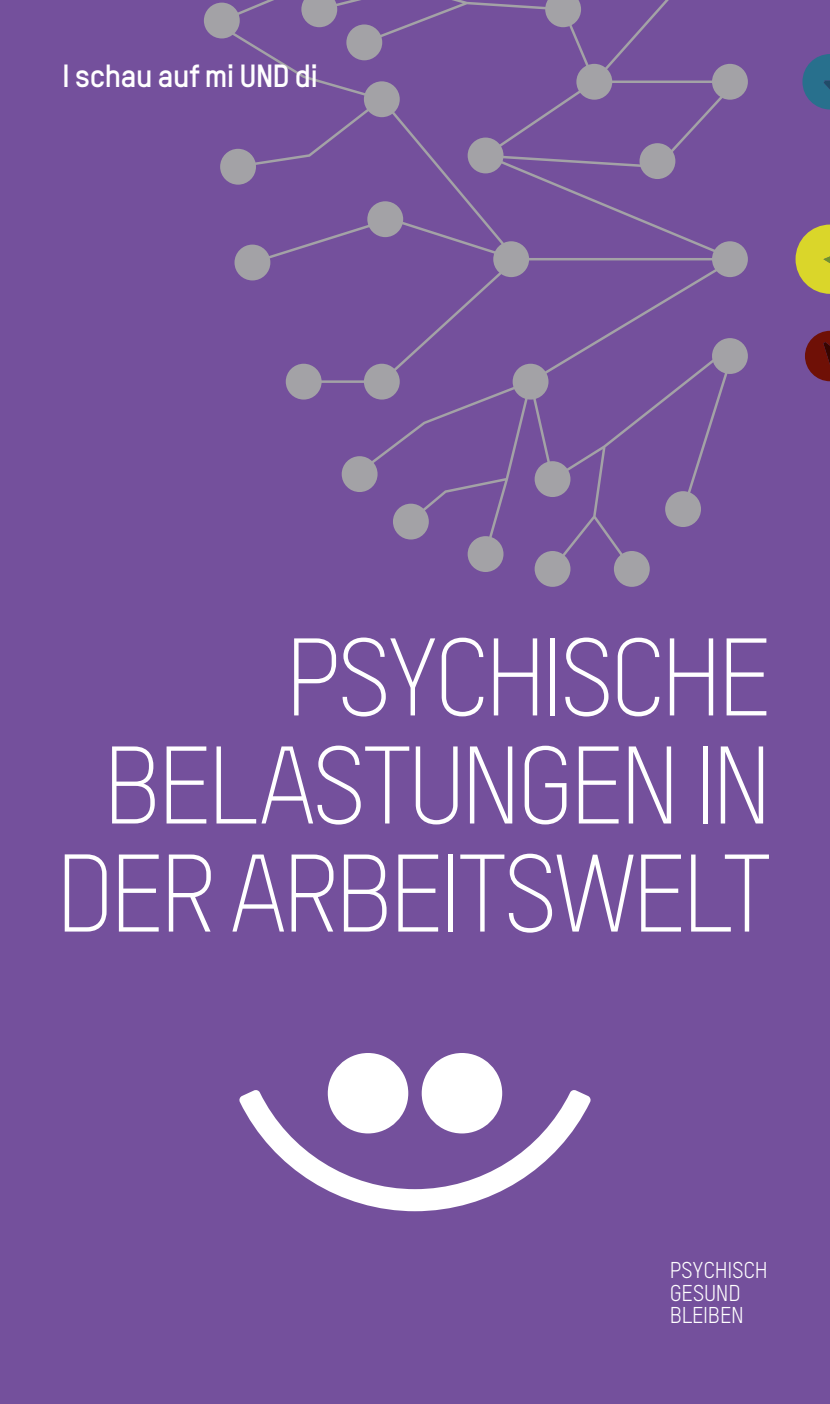
<style>
.page{position:relative;width:830px;height:1404px;background:#fff}
.page>*{position:absolute;margin:0;border:0;box-sizing:border-box;transform-origin:0 0}
.t1{font:300 108px/108px "TSTAR";letter-spacing:-.05em;color:#fff;text-align:right}
.t2{font:700 31.5px "TSTAR";letter-spacing:-.035em;color:#fff}
.t3{font:22.5px/22.5px "TSTAR";letter-spacing:-.015em;color:#fff}
</style>
<div class="page">
<div style="left:0;top:0;width:829px;height:1403px;background:#74509c"></div>
<svg style="left:802px;top:54px;width:27px;height:55px"></svg>
<svg style="left:795px;top:224px;width:34px;height:70px"></svg>
<svg style="left:805px;top:331px;width:24px;height:50px"></svg>
<svg style="left:221px;top:0;width:517px;height:569px"></svg>
<div style="left:711px;top:64px;width:36px;height:36px;background:#a3a2a6;border-radius:50%"></div>
<div style="left:576px;top:64px;width:36px;height:36px;background:#a3a2a6;border-radius:50%"></div>
<div style="left:639px;top:143px;width:36px;height:36px;background:#a3a2a6;border-radius:50%"></div>
<svg style="left:545px;top:0;width:35px;height:27px"></svg>
<div style="left:346px;top:24px;width:36px;height:36px;background:#a3a2a6;border-radius:50%"></div>
<svg style="left:301px;top:0;width:36px;height:27px"></svg>
<div style="left:467px;top:137px;width:36px;height:36px;background:#a3a2a6;border-radius:50%"></div>
<div style="left:711px;top:241px;width:36px;height:36px;background:#a3a2a6;border-radius:50%"></div>
<div style="left:493px;top:241px;width:36px;height:36px;background:#a3a2a6;border-radius:50%"></div>
<div style="left:364px;top:81px;width:35px;height:36px;background:#a3a2a6;border-radius:50%"></div>
<div style="left:367px;top:201px;width:36px;height:36px;background:#a3a2a6;border-radius:50%"></div>
<div style="left:234px;top:244px;width:36px;height:36px;background:#a3a2a6;border-radius:50%"></div>
<div style="left:220px;top:149px;width:36px;height:36px;background:#a3a2a6;border-radius:50%"></div>
<div style="left:204px;top:3px;width:36px;height:35px;background:#a3a2a6;border-radius:50%"></div>
<div style="left:285px;top:364px;width:36px;height:35px;background:#a3a2a6;border-radius:50%"></div>
<div style="left:341px;top:456px;width:36px;height:36px;background:#a3a2a6;border-radius:50%"></div>
<div style="left:393px;top:503px;width:35px;height:36px;background:#a3a2a6;border-radius:50%"></div>
<div style="left:467px;top:536px;width:36px;height:36px;background:#a3a2a6;border-radius:50%"></div>
<div style="left:512px;top:364px;width:36px;height:35px;background:#a3a2a6;border-radius:50%"></div>
<div style="left:534px;top:461px;width:36px;height:36px;background:#a3a2a6;border-radius:50%"></div>
<div style="left:613px;top:551px;width:36px;height:36px;background:#a3a2a6;border-radius:50%"></div>
<div style="left:534px;top:551px;width:36px;height:36px;background:#a3a2a6;border-radius:50%"></div>
<div style="left:664px;top:491px;width:36px;height:36px;background:#a3a2a6;border-radius:50%"></div>
<div style="left:711px;top:338px;width:36px;height:36px;background:#a3a2a6;border-radius:50%"></div>
<div style="left:364px;top:364px;width:35px;height:35px;background:#a3a2a6;border-radius:50%"></div>
<div style="left:327px;top:1052px;width:81px;height:81px;background:#fff;border-radius:50%"></div>
<div style="left:421px;top:1052px;width:81px;height:81px;background:#fff;border-radius:50%"></div>
<svg style="left:239px;top:1089px;width:352px;height:122px"></svg>
<p class="t2" style="left:62px;top:55px;width:257px">I schau auf mi UND di</p>
<p class="t1" style="left:55px;top:622px;width:718px">PSYCHISCHE<br>BELASTUNGEN IN<br>DER ARBEITSWELT</p>
<p class="t3" style="left:669px;top:1258px;width:99px">PSYCHISCH<br>GESUND<br>BLEIBEN</p>
</div>
